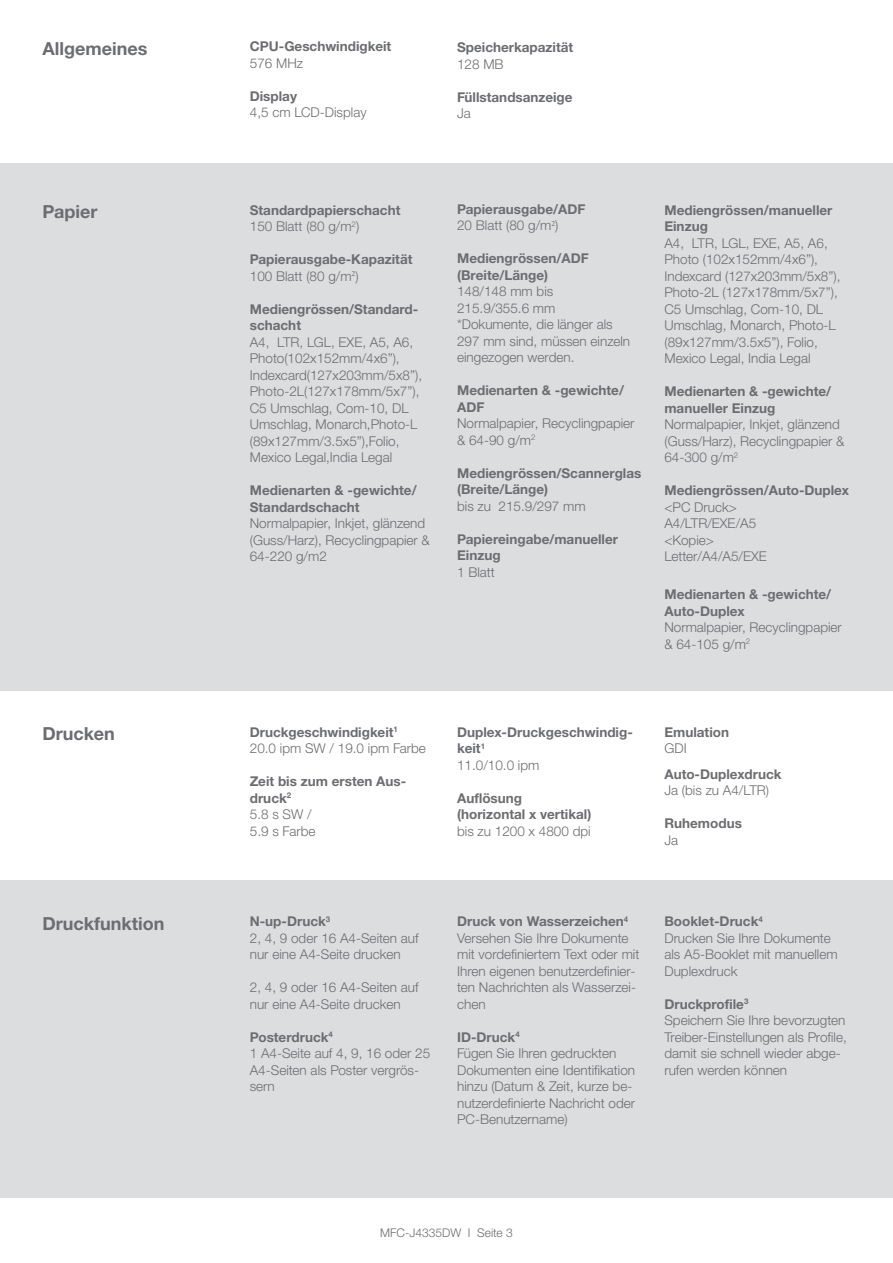
<style>
.page{position:relative;width:893px;height:1263px;background:#fff}
.page>*{position:absolute;margin:0;border:0;box-sizing:border-box;transform-origin:0 0}
.t1{font:700 18px "Helvetica Neue LTW1 G";color:#6c6d70}
.t2{font:300 13.5px/16.5px "Helvetica Neue LTW1 G";color:#6c6d70}
.t3{font:700 13.5px/16.5px "Helvetica Neue LTW1 G";color:#6c6d70}
.t4{font:300 12px "Helvetica Neue LTW1 G";color:#6c6d70}
.s1{font-weight:300}
.s2{font-weight:700}
</style>
<div class="page">
<div style="left:0;top:163px;width:893px;height:528px;background:#dcdddf"></div>
<div style="left:0;top:880px;width:893px;height:317px;background:#dcdddf"></div>
<h1 class="t1" style="left:43px;top:38px;width:106px">Allgemeines</h1>
<p class="t3" style="left:250px;top:38px;width:143px">CPU-Geschwindigkeit</p>
<p class="t2" style="left:250px;top:54px;width:55px">576 MHz</p>
<p class="t3" style="left:250px;top:87px;width:49px">Display</p>
<p class="t2" style="left:250px;top:104px;width:118px">4,5 cm LCD-Display</p>
<p class="t3" style="left:457px;top:39px;width:118px">Speicherkapazität</p>
<p class="t2" style="left:457px;top:56px;width:48px">128 MB</p>
<p class="t3" style="left:457px;top:88px;width:117px">Füllstandsanzeige</p>
<p class="t2" style="left:457px;top:105px;width:15px">Ja</p>
<h1 class="t1" style="left:43px;top:200px;width:56px">Papier</h1>
<p class="t3" style="left:250px;top:202px;width:152px">Standardpapierschacht<br><span class="s1">150 Blatt (80 g/m</span><sup>2</sup><span class="s1">)</span></p>
<p class="t3" style="left:250px;top:251px;width:164px">Papierausgabe-Kapazität<br><span class="s1">100 Blatt (80 g/m</span><sup>2</sup><span class="s1">)</span></p>
<p class="t3" style="left:250px;top:301px;width:170px">Mediengrössen/Standard&shy;schacht</p>
<p class="t2" style="left:250px;top:334px;width:174px">A4, LTR, LGL, EXE, A5, A6,<br>Photo(102x152mm/4x6”),<br>Indexcard(127x203mm/5x8”),<br>Photo-2L(127x178mm/5x7”),<br>C5 Umschlag, Com-10, DL<br>Umschlag, Monarch,Photo-L (89x127mm/3.5x5”),Folio,<br>Mexico Legal,India Legal</p>
<p class="t3" style="left:250px;top:482px;width:168px">Medienarten &amp; -gewichte/<br>Standardschacht</p>
<p class="t2" style="left:250px;top:515px;width:182px">Normalpapier, Inkjet, glänzend (Guss/Harz), Recyclingpapier &amp;<br>64-220 g/m2</p>
<p class="t3" style="left:457px;top:201px;width:130px">Papierausgabe/ADF<br><span class="s1">20 Blatt (80 g/m</span><sup>2</sup><span class="s1">)</span></p>
<p class="t3" style="left:457px;top:250px;width:133px">Mediengrössen/ADF (Breite/Länge)</p>
<p class="t2" style="left:457px;top:283px;width:175px">148/148 mm bis<br>215.9/355.6 mm *Dokumente, die länger als<br>297 mm sind, müssen einzeln eingezogen werden.</p>
<p class="t3" style="left:457px;top:382px;width:168px">Medienarten &amp; -gewichte/<br>ADF</p>
<p class="t2" style="left:457px;top:415px;width:179px">Normalpapier, Recyclingpapier &amp; 64-90 g/m<sup>2</sup></p>
<p class="t3" style="left:457px;top:465px;width:186px">Mediengrössen/Scannerglas (Breite/Länge)</p>
<p class="t2" style="left:457px;top:498px;width:130px">bis zu 215.9/297 mm</p>
<p class="t3" style="left:457px;top:531px;width:163px">Papiereingabe/manueller<br>Einzug</p>
<p class="t2" style="left:457px;top:564px;width:39px">1 Blatt</p>
<p class="t3" style="left:664px;top:202px;width:170px">Mediengrössen/manueller<br>Einzug</p>
<p class="t2" style="left:664px;top:235px;width:178px">A4, LTR, LGL, EXE, A5, A6,<br>Photo (102x152mm/4x6”),<br>Indexcard (127x203mm/5x8”),<br>Photo-2L (127x178mm/5x7”),<br>C5 Umschlag, Com-10, DL<br>Umschlag, Monarch, Photo-L (89x127mm/3.5x5”), Folio,<br>Mexico Legal, India Legal</p>
<p class="t3" style="left:664px;top:383px;width:168px">Medienarten &amp; -gewichte/ manueller Einzug</p>
<p class="t2" style="left:664px;top:416px;width:182px">Normalpapier, Inkjet, glänzend (Guss/Harz), Recyclingpapier &amp;<br>64-300 g/m<sup>2</sup></p>
<p class="t3" style="left:664px;top:482px;width:186px">Mediengrössen/Auto-Duplex</p>
<p class="t2" style="left:664px;top:499px;width:104px">&lt;PC Druck&gt;<br>A4/LTR/EXE/A5 &lt;Kopie&gt;<br>Letter/A4/A5/EXE</p>
<p class="t3" style="left:664px;top:586px;width:168px">Medienarten &amp; -gewichte/<br>Auto-Duplex</p>
<p class="t2" style="left:664px;top:619px;width:179px">Normalpapier, Recyclingpapier &amp; 64-105 g/m<sup>2</sup></p>
<h1 class="t1" style="left:43px;top:722px;width:74px">Drucken</h1>
<p class="t2" style="left:250px;top:723px;width:178px"><span class="s2">Druckgeschwindigkeit</span><sup>1<br></sup>20.0 ipm SW / 19.0 ipm Farbe</p>
<p class="t3" style="left:250px;top:773px;width:158px">Zeit bis zum ersten Aus&shy;druck<sup>2<br></sup><span class="s1">5.8 s SW /<br>5.9 s Farbe</span></p>
<p class="t3" style="left:457px;top:723px;width:177px">Duplex-Druckgeschwindig&shy;keit<sup>1<br></sup><span class="s1">11.0/10.0 ipm</span></p>
<p class="t3" style="left:457px;top:789px;width:136px">Auflösung (horizontal x vertikal)</p>
<p class="t2" style="left:457px;top:822px;width:135px">bis zu 1200 x 4800 dpi</p>
<p class="t3" style="left:664px;top:723px;width:66px">Emulation</p>
<p class="t2" style="left:664px;top:740px;width:24px">GDI</p>
<p class="t3" style="left:664px;top:765px;width:119px">Auto-Duplexdruck</p>
<p class="t2" style="left:664px;top:782px;width:106px">Ja (bis zu A4/LTR)</p>
<p class="t3" style="left:664px;top:815px;width:79px">Ruhemodus</p>
<p class="t2" style="left:664px;top:831px;width:15px">Ja</p>
<h1 class="t1" style="left:43px;top:912px;width:124px">Druckfunktion</h1>
<p class="t2" style="left:250px;top:913px;width:170px"><span class="s2">N-up-Druck</span><sup>3<br></sup>2, 4, 9 oder 16 A4-Seiten auf nur eine A4-Seite drucken</p>
<p class="t2" style="left:250px;top:979px;width:170px">2, 4, 9 oder 16 A4-Seiten auf nur eine A4-Seite drucken</p>
<p class="t2" style="left:250px;top:1029px;width:182px"><span class="s2">Posterdruck</span><sup>4<br></sup>1 A4-Seite auf 4, 9, 16 oder 25<br>A4-Seiten als Poster vergrös&shy;sern</p>
<p class="t2" style="left:457px;top:913px;width:184px"><span class="s2">Druck von Wasserzeichen</span><sup>4<br></sup>Versehen Sie Ihre Dokumente mit vordefiniertem Text oder mit<br>Ihren eigenen benutzerdefinier&shy;ten Nachrichten als Wasserzei&shy;chen</p>
<p class="t2" style="left:457px;top:1029px;width:180px"><span class="s2">ID-Druck</span><sup>4<br></sup>Fügen Sie Ihren gedruckten<br>Dokumenten eine Identifikation hinzu (Datum &amp; Zeit, kurze be&shy;nutzerdefinierte Nachricht oder<br>PC-Benutzername)</p>
<p class="t2" style="left:664px;top:913px;width:175px"><span class="s2">Booklet-Druck</span><sup>4<br></sup>Drucken Sie Ihre Dokumente als A5-Booklet mit manuellem<br>Duplexdruck</p>
<p class="t2" style="left:664px;top:996px;width:184px"><span class="s2">Druckprofile</span><sup>3<br></sup>Speichern Sie Ihre bevorzugten<br>Treiber-Einstellungen als Profile, damit sie schnell wieder abge&shy;rufen werden können</p>
<p class="t4" style="left:380px;top:1226px;width:134px">MFC-J4335DW I Seite 3</p>
</div>
